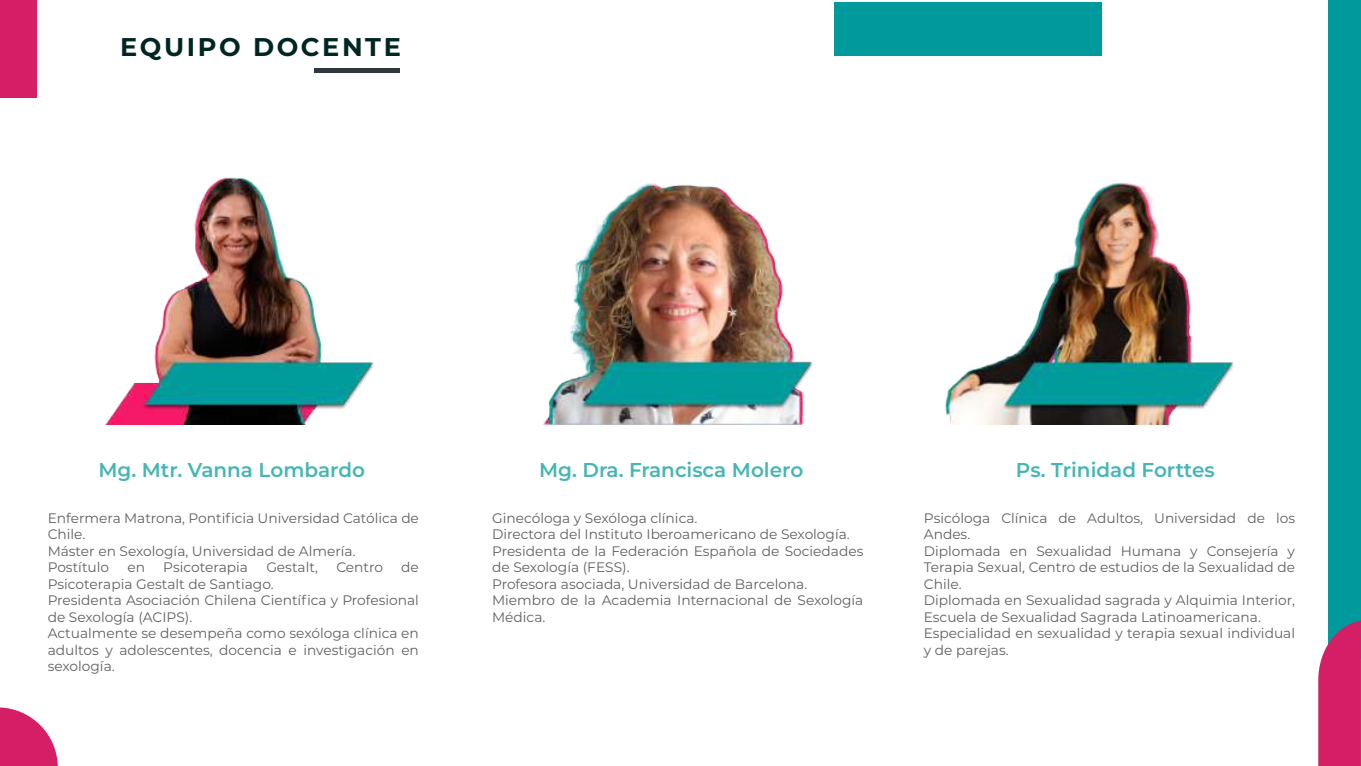
<style>
.page{position:relative;width:1361px;height:766px;background:#fff}
.page>*{position:absolute;margin:0;border:0;box-sizing:border-box;transform-origin:0 0}
.t1{font:700 25.5px "Montserrat";letter-spacing:.1em;color:#002624}
.t2{font:600 20px "Montserrat";color:#46b6b4}
.t3{font:13.75px/16.5px "Montserrat";color:#616161}
</style>
<div class="page">
<div style="left:0;top:0;width:37px;height:98px;background:#d41f66"></div>
<svg style="left:0;top:707px;width:58px;height:58px"></svg>
<div style="left:1328px;top:0;width:33px;height:658px;background:#009a9c"></div>
<svg style="left:1318px;top:620px;width:43px;height:145px;background:#cc3272"></svg>
<div style="left:834px;top:2px;width:268px;height:53px;background:#009a9c"></div>
<div style="left:314px;top:67px;width:85px;height:5px;background:#30363d"></div>
<img style="left:105px;top:177px;width:269px;height:247px">
<img style="left:543px;top:183px;width:270px;height:241px">
<img style="left:945px;top:182px;width:289px;height:242px">
<h1 class="t1" style="left:120px;top:29px;width:282px">EQUIPO DOCENTE</h1>
<h2 class="t2" style="left:98px;top:455px;width:268px">Mg. Mtr. Vanna Lombardo</h2>
<h2 class="t2" style="left:539px;top:455px;width:266px">Mg. Dra. Francisca Molero</h2>
<h2 class="t2" style="left:1016px;top:455px;width:200px">Ps. Trinidad Forttes</h2>
<p class="t3" style="left:48px;top:509px;width:373px">Enfermera Matrona, Pontificia Universidad Católica de<br>Chile.<br>Máster en Sexología, Universidad de Almería.<br>Postítulo</p>
<p class="t3" style="left:492px;top:509px;width:373px">Ginecóloga y Sexóloga clínica.<br>Directora del Instituto Iberoamericano de Sexología.<br>Presidenta de la Federación Española de Sociedades de Sexología (FESS).<br>Profesora asociada, Universidad de Barcelona.<br>Miembro de la Academia Internacional de Sexología Médica.</p>
<p class="t3" style="left:924px;top:509px;width:373px">Psicóloga Clínica de Adultos, Universidad de los Andes.<br>Diplomada en Sexualidad Humana y Consejería y Terapia Sexual, Centro de estudios de la Sexualidad de Chile.<br>Diplomada en Sexualidad sagrada y Alquimia Interior, Escuela de Sexualidad Sagrada Latinoamericana.<br>Especialidad en sexualidad y terapia sexual individual y de parejas.</p>
<p class="t3" style="left:127px;top:558px;width:19px">en</p>
<p class="t3" style="left:163px;top:558px;width:86px">Psicoterapia</p>
<p class="t3" style="left:266px;top:558px;width:53px">Gestalt,</p>
<p class="t3" style="left:336px;top:558px;width:48px">Centro</p>
<p class="t3" style="left:401px;top:558px;width:19px">de</p>
<p class="t3" style="left:48px;top:575px;width:373px">Psicoterapia Gestalt de Santiago.<br>Presidenta Asociación Chilena Científica y Profesional de Sexología (ACIPS).<br>Actualmente se desempeña como sexóloga clínica en adultos y adolescentes, docencia e investigación en sexología.</p>
</div>
